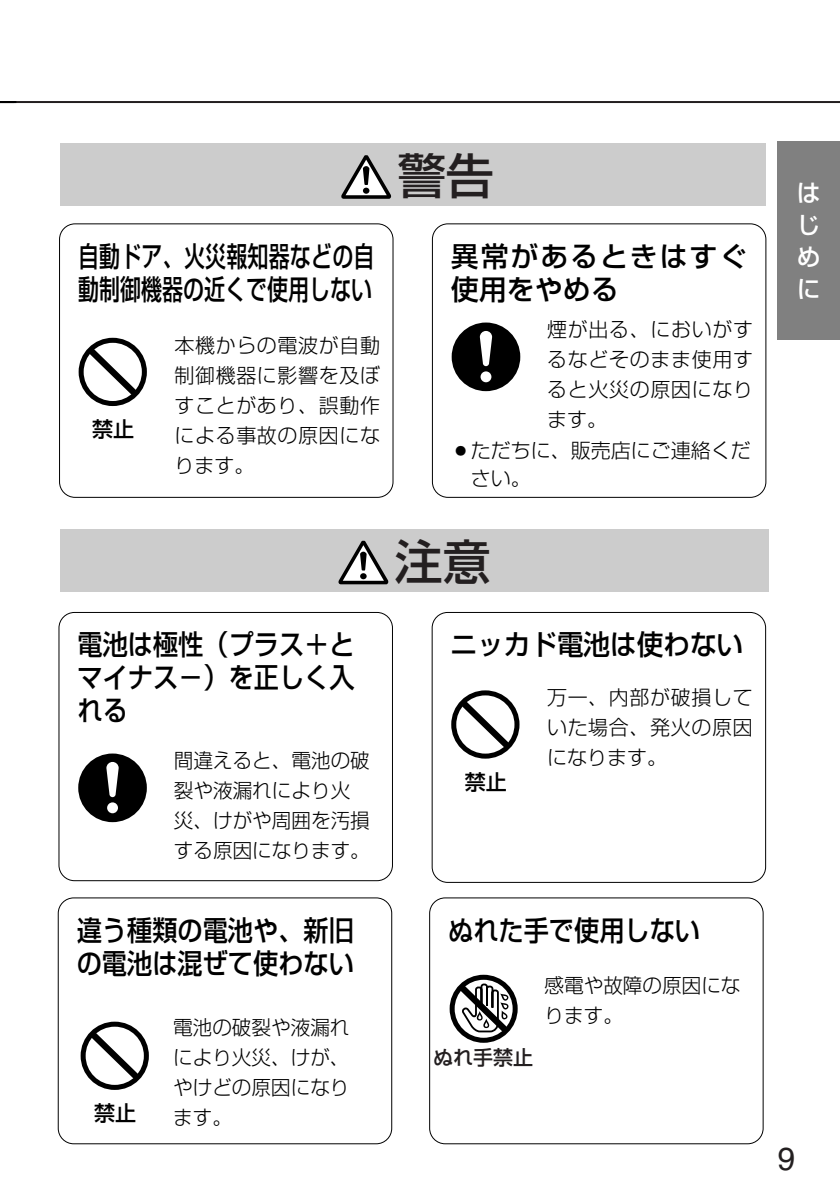
<style>
.page{position:relative;width:840px;height:1190px;background:#fff}
.page>*{position:absolute;margin:0;border:0;box-sizing:border-box;transform-origin:0 0}
.t1{font:500 48px "Shin Go";color:#231f20}
.t2{font:32px "Helvetica";color:#231f20}
.t3{font:500 28px/33px "Shin Go";color:#000;text-align:justify;scale:.9 1}
.t4{font:500 28px/33px "Shin Go";color:#000;scale:.75 1}
.t5{font:500 28px/33px "Shin Go";letter-spacing:.065em;color:#000}
.t6{font:500 28px "Shin Go";color:#000;scale:.95 1}
.t7{font:500 24px/32px "Shin Go";color:#fff;text-align:justify}
.t8{font:500 21px "Shin Go";color:#000}
.t9{font:300 20px/30px "Shin Go";color:#000;text-align:justify}
.t10{font:500 20px "Shin Go";color:#231f20}
</style>
<div class="page">
<hr style="left:1px;top:101px;width:839px;height:2px;background:#231f20">
<div style="left:778px;top:142px;width:62px;height:198px;background:#808080"></div>
<svg style="left:0;top:101px;width:16px;height:2px"></svg>
<div style="left:60px;top:529px;width:709px;height:62px;background:#ccc"></div>
<svg style="left:338px;top:541px;width:51px;height:43px"></svg>
<div style="left:58px;top:612px;width:335px;height:269px;border:2px solid #000;border-radius:16px"></div>
<div style="left:78px;top:754px;width:69px;height:68px;background:#000;border-radius:50%"></div>
<div style="left:107px;top:802px;width:11px;height:11px;background:#fff;border-radius:50%"></div>
<svg style="left:106px;top:762px;width:13px;height:35px"></svg>
<div style="left:432px;top:612px;width:334px;height:271px;border:2px solid #000;border-radius:16px"></div>
<svg style="left:451px;top:690px;width:69px;height:69px"></svg>
<div style="left:60px;top:143px;width:706px;height:63px;background:#ccc"></div>
<svg style="left:341px;top:155px;width:51px;height:44px"></svg>
<div style="left:59px;top:223px;width:335px;height:275px;border:2px solid #000;border-radius:16px"></div>
<svg style="left:79px;top:338px;width:68px;height:68px"></svg>
<div style="left:58px;top:897px;width:334px;height:247px;border:2px solid #000;border-radius:16px"></div>
<svg style="left:81px;top:1022px;width:68px;height:68px"></svg>
<div style="left:432px;top:223px;width:334px;height:275px;border:2px solid #000;border-radius:16px"></div>
<div style="left:452px;top:323px;width:68px;height:68px;background:#000;border-radius:50%"></div>
<div style="left:481px;top:371px;width:10px;height:11px;background:#fff;border-radius:50%"></div>
<svg style="left:480px;top:331px;width:12px;height:35px"></svg>
<div style="left:429px;top:897px;width:335px;height:247px;border:2px solid #000;border-radius:16px"></div>
<svg style="left:450px;top:975px;width:68px;height:68px"></svg>
<h3 class="t4" style="left:78px;top:243px;width:397px">自動ドア、火災報知器などの自動制御機器の近くで使用しない</h3>
<p class="t9" style="left:174px;top:333px;width:207px">本機からの電波が自動制御機器に影響を及ぼすことがあり、誤動作による事故の原因になります。</p>
<p class="t8" style="left:92px;top:421px;width:43px">禁止</p>
<h1 class="t1" style="left:398px;top:158px;width:98px">警告</h1>
<h3 class="t5" style="left:451px;top:243px;width:298px">異常があるときはすぐ使用をやめる</h3>
<p class="t9" style="left:547px;top:317px;width:207px">煙が出る、においがするなどそのまま使用すると火災の原因になります。</p>
<p class="t9" style="left:471px;top:439px;width:281px;line-height:28px;text-indent:-20px">○ただちに、販売店にご連絡ください。</p>
<h3 class="t3" style="left:77px;top:631px;width:310px">電池は極性（プラス＋とマイナス－）を正しく入れる</h3>
<p class="t9" style="left:174px;top:748px;width:198px;text-align:left">間違えると、電池の破裂や液漏れにより火災、けがや周囲を汚損する原因になります。</p>
<h1 class="t1" style="left:395px;top:544px;width:98px">注意</h1>
<h3 class="t6" style="left:451px;top:634px;width:310px">ニッカド電池は使わない</h3>
<p class="t9" style="left:547px;top:686px;width:207px">万一、内部が破損していた場合、発火の原因になります。</p>
<p class="t8" style="left:465px;top:774px;width:43px">禁止</p>
<h3 class="t3" style="left:77px;top:917px;width:310px">違う種類の電池や、新旧の電池は混ぜて使わない</h3>
<p class="t9" style="left:173px;top:1015px;width:178px">電池の破裂や液漏れにより火災、けが、やけどの原因になり</p>
<p class="t8" style="left:94px;top:1105px;width:43px">禁止</p>
<p class="t9" style="left:173px;top:1105px;width:60px">ます。</p>
<h3 class="t3" style="left:448px;top:917px;width:282px">ぬれた手で使用しない</h3>
<p class="t9" style="left:545px;top:973px;width:197px">感電や故障の原因になります。</p>
<p class="t10" style="left:433px;top:1050px;width:102px">ぬれ手禁止</p>
<p class="t7" style="left:797px;top:179px;width:25px">はじめに</p>
<h2 class="t2" style="left:777px;top:1147px;width:19px">9</h2>
</div>
